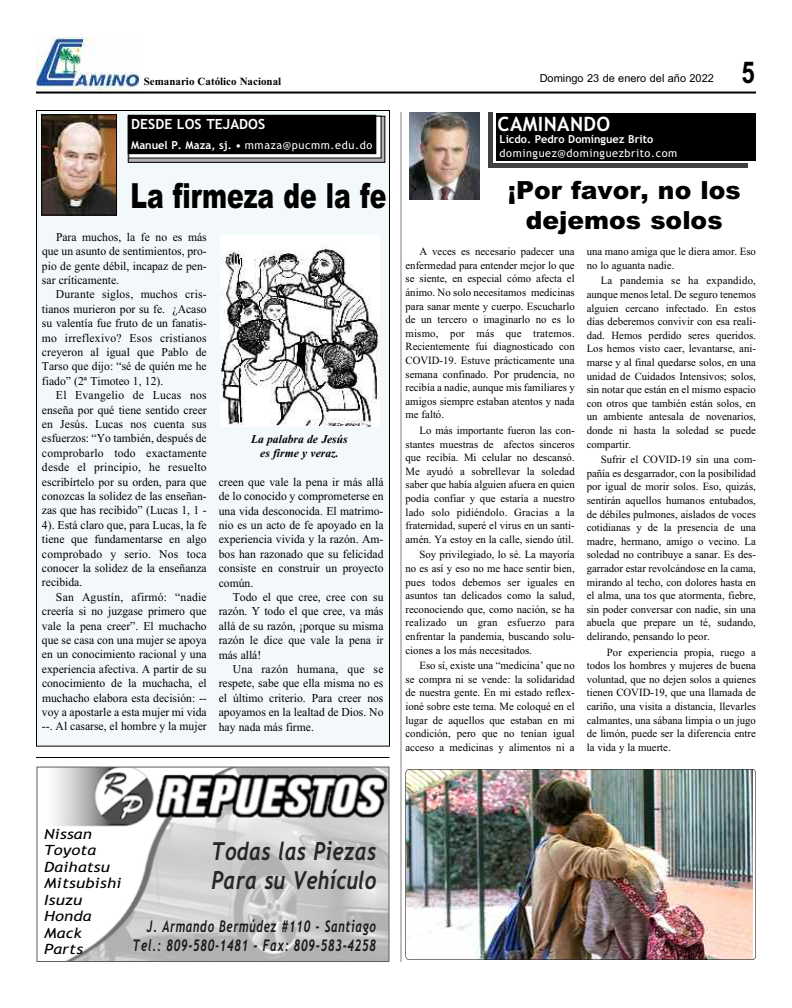
<style>
.page{position:relative;width:792px;height:1008px;background:#fff}
.page>*{position:absolute;margin:0;border:0;box-sizing:border-box;transform-origin:0 0}
.t1{font:900 34.6px "Arial";color:#000;scale:.72 1}
.t2{font:700 30px "Arial";color:#000;scale:.8 1}
.t3{font:900 25px/30px "Arial";color:#000;text-align:center}
.t4{font:italic 700 24.9px/29.4px "Trebuchet";letter-spacing:.01em;color:#262626;scale:.82 1}
.t5{font:700 19.8px "Trebuchet MS";letter-spacing:.02em;color:#fff}
.t6{font:italic 700 16px/18.6px "Trebuchet";letter-spacing:.06em;color:#191919;text-align:right;scale:.71 1}
.t7{font:italic 14.1px/16.5px "Trebuchet MS";letter-spacing:.01em;color:#000;scale:1.17 1}
.t8{font:700 14px "Trebuchet MS";color:#fff}
.t9{font:12px/14.4px "Times New Roman";color:#000;text-align:justify}
.t10{font:italic 700 12px/14.4px "Times New Roman";color:#000;text-align:center}
.t11{font:11px/13.6px "Times New Roman";color:#000;text-align:justify}
.t12{font:11px/14px "Trebuchet MS";letter-spacing:.055em;color:#fff}
.t13{font:11px "Arial";color:#000}
.t14{font:700 11px "Times New Roman";color:#000}
.s1{font-weight:700}
.s2{font-weight:700;color:#000}
</style>
<div class="page">
<img style="left:36px;top:38px;width:103px;height:51px">
<hr style="left:36px;top:92px;width:720px;height:2px;background:#000">
<div style="left:36px;top:110px;width:354px;height:636px;background:#f3f8fb"></div>
<svg style="left:130px;top:118px;width:253px;height:42px"></svg>
<img style="left:44px;top:117px;width:71px;height:96px">
<div style="left:42px;top:115px;width:75px;height:100px;border:1px solid #000"></div>
<svg style="left:131px;top:118px;width:248px;height:38px"></svg>
<div style="left:128px;top:115px;width:248px;height:39px;background:#000"></div>
<div style="left:489px;top:112px;width:259px;height:56px;background:#424242"></div>
<div style="left:493px;top:113px;width:260px;height:50px;background:#fff"></div>
<img style="left:410px;top:112px;width:70px;height:88px">
<div style="left:497px;top:113px;width:259px;height:48px;background:#000"></div>
<hr style="left:36px;top:757px;width:354px;height:1px;background:#000">
<img style="left:54px;top:769px;width:333px;height:191px">
<div style="left:36px;top:767px;width:353px;height:195px;border:1px solid #5e5e5e"></div>
<img style="left:406px;top:769px;width:347px;height:191px">
<div style="left:406px;top:769px;width:350px;height:191px;border:1px solid #000;border-radius:4px"></div>
<hr style="left:400px;top:112px;width:2px;height:850px;background:#808080">
<img style="left:220px;top:236px;width:159px;height:191px">
<p class="t14" style="left:144px;top:75px;width:139px">Semanario Católico Nacional</p>
<p class="t13" style="left:540px;top:72px;width:176px">Domingo 23 de enero del año 2022</p>
<h2 class="t2" style="left:742px;top:55px;width:18px">5</h2>
<p class="t8" style="left:131px;top:116px;width:135px">DESDE LOS TEJADOS</p>
<p class="t12" style="left:131px;top:138px;width:243px"><span class="s1">Manuel P. Maza, sj. •</span> mmaza@pucmm.edu.do</p>
<h1 class="t1" style="left:130px;top:176px;width:357px">La firmeza de la fe</h1>
<p class="t9" style="left:42px;top:229px;width:166px;text-indent:14px">Para muchos, la fe no es más que un asunto de sentimientos, pro&shy;pio de gente débil, incapaz de pen&shy;sar críticamente.</p>
<p class="t9" style="left:42px;top:287px;width:166px;text-indent:14px">Durante siglos, muchos cris&shy;tianos murieron por su fe. ¿Acaso su valentía fue fruto de un fanatis&shy;mo irreflexivo? Esos cristianos creyeron al igual que Pablo de Tarso que dijo: “sé de quién me he fiado” (2ª Timoteo 1, 12).</p>
<p class="t9" style="left:42px;top:388px;width:166px;text-indent:14px">El Evangelio de Lucas nos enseña por qué tiene sentido creer en Jesús. Lucas nos cuenta sus esfuerzos: “Yo también, después de comprobarlo todo exactamente desde el principio, he resuelto escribírtelo por su orden, para que conozcas la solidez de las enseñan&shy;zas que has recibido” (Lucas 1, 1 - 4). Está claro que, para Lucas, la fe tiene que fundamentarse en algo comprobado y serio. Nos toca conocer la solidez de la enseñanza recibida.</p>
<p class="t9" style="left:42px;top:589px;width:166px;text-indent:14px">San Agustín, afirmó: “nadie creería si no juzgase primero que vale la pena creer”. El muchacho que se casa con una mujer se apoya en un conocimiento racional y una experiencia afectiva. A partir de su conocimiento de la muchacha, el muchacho elabora esta decisión: -- voy a apostarle a esta mujer mi vida --. Al casarse, el hombre y la mujer</p>
<p class="t10" style="left:251px;top:431px;width:98px">La palabra de Jesús es firme y veraz.</p>
<p class="t9" style="left:219px;top:474px;width:166px">creen que vale la pena ir más allá de lo conocido y comprometerse en una vida desconocida. El matrimo&shy;nio es un acto de fe apoyado en la experiencia vivida y la razón. Am&shy;bos han razonado que su felicidad consiste en construir un proyecto común.</p>
<p class="t9" style="left:219px;top:590px;width:166px;text-indent:14px">Todo el que cree, cree con su razón. Y todo el que cree, va más allá de su razón, ¡porque su misma razón le dice que vale la pena ir más allá!</p>
<p class="t9" style="left:219px;top:662px;width:166px;text-indent:14px">Una razón humana, que se respete, sabe que ella misma no es el último criterio. Para creer nos apoyamos en la lealtad de Dios. No hay nada más firme.</p>
<h3 class="t5" style="left:498px;top:112px;width:114px">CAMINANDO</h3>
<p class="t12" style="left:500px;top:132px;width:179px"><span class="s1">Licdo. Pedro Domínguez Brito</span> <span class="s2">• </span>dominguez@dominguezbrito.com</p>
<h3 class="t3" style="left:508px;top:175px;width:235px">¡Por favor, no los dejemos solos</h3>
<p class="t11" style="left:405px;top:245px;width:171px;text-indent:14px">A veces es necesario padecer una enfermedad para entender mejor lo que se siente, en especial cómo afecta el ánimo. No solo necesitamos medicinas para sanar mente y cuerpo. Escucharlo de un tercero o imaginarlo no es lo mismo, por más que tratemos.<br>Recientemente fui diagnosticado con COVID-19. Estuve prácticamente una semana confinado. Por prudencia, no recibía a nadie, aunque mis familiares y amigos siempre estaban atentos y nada me faltó.</p>
<p class="t11" style="left:405px;top:423px;width:171px;text-indent:14px">Lo más importante fueron las con&shy;stantes muestras de afectos sinceros que recibía. Mi celular no descansó.<br>Me ayudó a sobrellevar la soledad saber que había alguien afuera en quien podía confiar y que estaría a nuestro lado solo pidiéndolo. Gracias a la fraternidad, superé el virus en un santi&shy;amén. Ya estoy en la calle, siendo útil.</p>
<p class="t11" style="left:405px;top:548px;width:171px;text-indent:14px">Soy privilegiado, lo sé. La mayoría no es así y eso no me hace sentir bien, pues todos debemos ser iguales en asuntos tan delicados como la salud, reconociendo que, como nación, se ha realizado un gran esfuerzo para enfrentar la pandemia, buscando solu&shy;ciones a los más necesitados.</p>
<p class="t11" style="left:405px;top:659px;width:171px;text-indent:14px">Eso sí, existe una “medicina’ que no se compra ni se vende: la solidaridad de nuestra gente. En mi estado reflex&shy;ioné sobre este tema. Me coloqué en el lugar de aquellos que estaban en mi condición, pero que no tenían igual acceso a medicinas y alimentos ni a</p>
<p class="t11" style="left:587px;top:245px;width:171px">una mano amiga que le diera amor. Eso no lo aguanta nadie.</p>
<p class="t11" style="left:587px;top:274px;width:171px;text-indent:14px">La pandemia se ha expandido, aunque menos letal. De seguro tenemos alguien cercano infectado. En estos días deberemos convivir con esa reali&shy;dad. Hemos perdido seres queridos.<br>Los hemos visto caer, levantarse, ani&shy;marse y al final quedarse solos, en una unidad de Cuidados Intensivos; solos, sin notar que están en el mismo espacio con otros que también están solos, en un ambiente antesala de novenarios, donde ni hasta la soledad se puede compartir.</p>
<p class="t11" style="left:587px;top:453px;width:171px;text-indent:14px">Sufrir el COVID-19 sin una com&shy;pañía es desgarrador, con la posibilidad por igual de morir solos. Eso, quizás, sentirán aquellos humanos entubados, de débiles pulmones, aislados de voces cotidianas y de la presencia de una madre, hermano, amigo o vecino. La soledad no contribuye a sanar. Es des&shy;garrador estar revolcándose en la cama, mirando al techo, con dolores hasta en el alma, una tos que atormenta, fiebre, sin poder conversar con nadie, sin una abuela que prepare un té, sudando, delirando, pensando lo peor.</p>
<p class="t11" style="left:587px;top:645px;width:171px;text-indent:20px">Por experiencia propia, ruego a todos los hombres y mujeres de buena voluntad, que no dejen solos a quienes tienen COVID-19, que una llamada de cariño, una visita a distancia, llevarles calmantes, una sábana limpia o un jugo de limón, puede ser la diferencia entre la vida y la muerte.</p>
<p class="t7" style="left:44px;top:826px;width:68px">Nissan<br>Toyota<br>Daihatsu<br>Mitsubishi<br>Isuzu<br>Honda<br>Mack<br>Parts</p>
<h3 class="t4" style="left:211px;top:836px;width:203px">Todas las Piezas<br>Para su Vehículo</h3>
<h3 class="t6" style="left:133px;top:918px;width:344px">J. Armando Bermúdez #110 - Santiago<br>Tel.: 809-580-1481 - Fax: 809-583-4258</h3>
</div>
